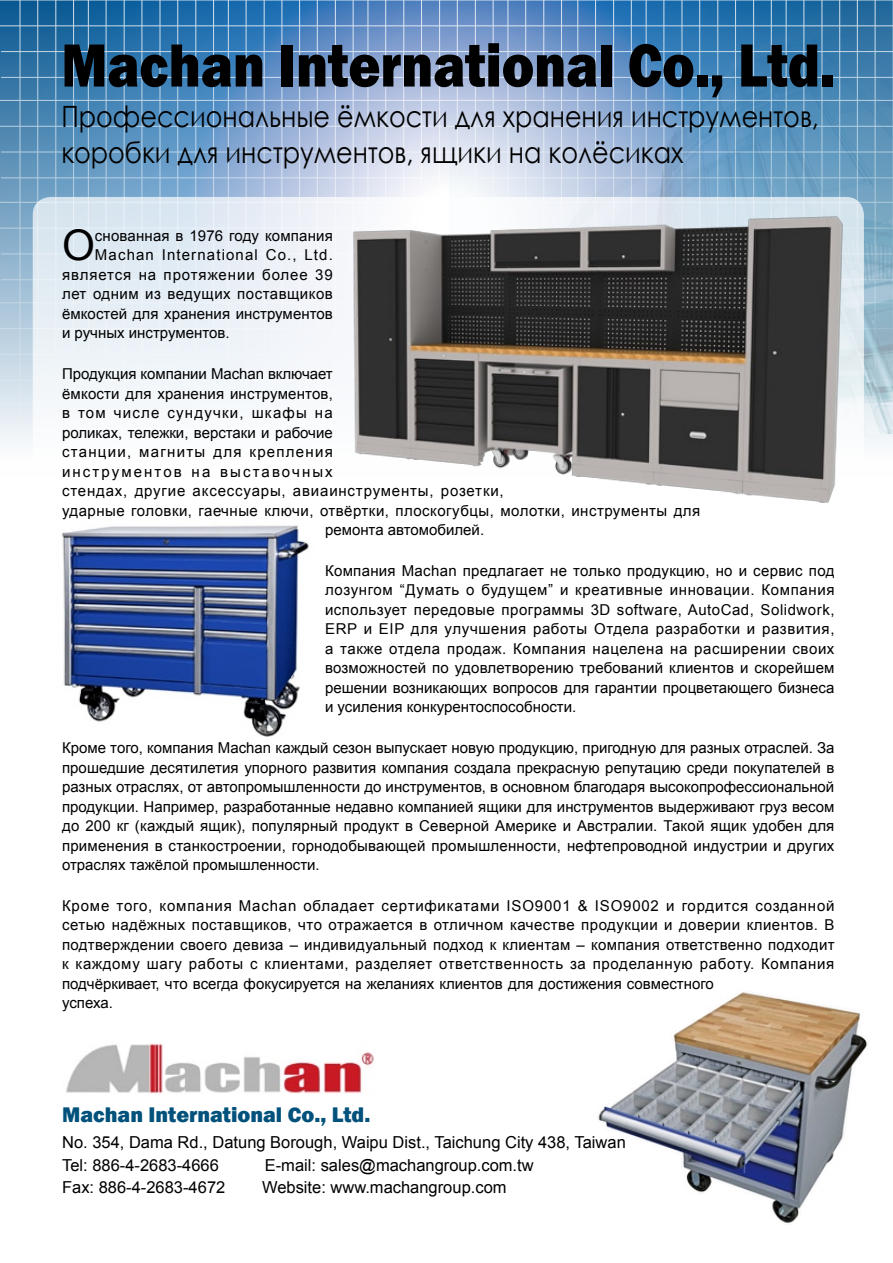
<style>
.page{position:relative;width:893px;height:1263px;background:#fff}
.page>*{position:absolute;margin:0;border:0;box-sizing:border-box;transform-origin:0 0}
.t1{font:800 63px "Franklin Gothic";color:#000;scale:.87 1}
.t2{font:42.3px "Arial";color:#000}
.t3{font:29.25px/36px "Century Gothic";color:#000;scale:.87 1}
.t4{font:800 21.75px "Franklin Gothic";color:#00517b}
.t5{font:16.5px/22.5px "Arial";color:#000}
.t6{font:15px/19.5px "Arial";letter-spacing:.02em;color:#000;text-align:justify}
.t7{font:15px "Arial";color:#000}
.t8{font:15px "Arial";letter-spacing:.055em;color:#000}
.t9{font:15px "Arial";letter-spacing:-.005em;color:#000}
.t10{font:15px "Arial";letter-spacing:.075em;color:#000}
.t11{font:15px "Arial";letter-spacing:.06em;color:#000}
.t12{font:15px "Arial";letter-spacing:.085em;color:#000}
.t13{font:15px "Arial";letter-spacing:.08em;color:#000}
.t14{font:15px "Arial";letter-spacing:.14em;color:#000}
</style>
<div class="page">
<svg style="left:0;top:1px;width:892px;height:443px"></svg>
<hr style="left:19px;top:0;width:2px;height:480px;background:#fff">
<hr style="left:299px;top:0;width:1px;height:480px;background:#fff">
<hr style="left:159px;top:0;width:2px;height:480px;background:#fff">
<hr style="left:439px;top:0;width:1px;height:480px;background:#fff">
<hr style="left:88px;top:0;width:1px;height:480px;background:#fff">
<hr style="left:367px;top:0;width:1px;height:480px;background:#fff">
<hr style="left:228px;top:0;width:1px;height:480px;background:#fff">
<hr style="left:55px;top:0;width:1px;height:480px;background:#fff">
<hr style="left:335px;top:0;width:1px;height:480px;background:#fff">
<hr style="left:195px;top:0;width:1px;height:480px;background:#fff">
<hr style="left:124px;top:0;width:1px;height:480px;background:#fff">
<hr style="left:403px;top:0;width:1px;height:480px;background:#fff">
<hr style="left:264px;top:0;width:1px;height:480px;background:#fff">
<hr style="left:37px;top:0;width:1px;height:480px;background:#fff">
<hr style="left:317px;top:0;width:1px;height:480px;background:#fff">
<hr style="left:875px;top:0;width:1px;height:480px;background:#fff">
<hr style="left:177px;top:0;width:1px;height:480px;background:#fff">
<hr style="left:106px;top:0;width:1px;height:480px;background:#fff">
<hr style="left:385px;top:0;width:1px;height:480px;background:#fff">
<hr style="left:246px;top:0;width:1px;height:480px;background:#fff">
<hr style="left:73px;top:0;width:1px;height:480px;background:#fff">
<hr style="left:353px;top:0;width:1px;height:480px;background:#fff">
<hr style="left:213px;top:0;width:1px;height:480px;background:#fff">
<hr style="left:141px;top:0;width:1px;height:480px;background:#fff">
<hr style="left:421px;top:0;width:1px;height:480px;background:#fff">
<hr style="left:281px;top:0;width:1px;height:480px;background:#fff">
<hr style="left:0;top:202px;width:893px;height:1px;background:#fff">
<hr style="left:0;top:100px;width:893px;height:1px;background:#fff">
<hr style="left:0;top:302px;width:893px;height:1px;background:#fff">
<hr style="left:0;top:427px;width:893px;height:1px;background:#fff">
<hr style="left:1px;top:51px;width:892px;height:1px;background:#fff">
<hr style="left:1px;top:253px;width:892px;height:1px;background:#fff">
<hr style="left:1px;top:151px;width:892px;height:2px;background:#fff">
<hr style="left:1px;top:354px;width:892px;height:1px;background:#fff">
<hr style="left:0;top:25px;width:893px;height:1px;background:#fff">
<hr style="left:0;top:228px;width:893px;height:1px;background:#fff">
<hr style="left:0;top:126px;width:893px;height:1px;background:#fff">
<hr style="left:0;top:328px;width:893px;height:1px;background:#fff">
<hr style="left:1px;top:77px;width:892px;height:1px;background:#fff">
<hr style="left:1px;top:279px;width:892px;height:1px;background:#fff">
<hr style="left:1px;top:404px;width:892px;height:1px;background:#fff">
<hr style="left:1px;top:177px;width:892px;height:1px;background:#fff">
<hr style="left:1px;top:380px;width:892px;height:1px;background:#fff">
<img style="left:449px;top:0;width:444px;height:433px">
<div style="left:33px;top:197px;width:831px;height:432px;background:linear-gradient(to bottom,#e2ebf3,#fff);border-radius:18px"></div>
<img style="left:66px;top:1043px;width:308px;height:51px">
<img style="left:55px;top:519px;width:261px;height:218px">
<img style="left:345px;top:203px;width:501px;height:314px">
<img style="left:598px;top:992px;width:270px;height:232px">
<h1 class="t1" style="left:61px;top:25px;width:891px">Machan International Co., Ltd.</h1>
<h3 class="t3" style="left:61px;top:98px;width:872px">Профессиональные ёмкости для хранения инструментов, коробки для инструментов, ящики на колёсиках</h3>
<h2 class="t2" style="left:62px;top:218px;width:34px">О</h2>
<p class="t6" style="left:95px;top:226px;width:239px">снованная в 1976 году компания</p>
<p class="t10" style="left:95px;top:245px;width:239px">Machan International Co., Ltd.</p>
<p class="t11" style="left:62px;top:265px;width:272px">является на протяжении более 39</p>
<p class="t6" style="left:62px;top:284px;width:272px">лет одним из ведущих поставщиков</p>
<p class="t6" style="left:62px;top:304px;width:272px">ёмкостей для хранения инструментов</p>
<p class="t7" style="left:62px;top:323px;width:169px">и ручных инструментов.</p>
<p class="t9" style="left:62px;top:364px;width:272px">Продукция компании Machan включает</p>
<p class="t6" style="left:62px;top:384px;width:272px">ёмкости для хранения инструментов,</p>
<p class="t13" style="left:62px;top:403px;width:272px">в том числе сундучки, шкафы на</p>
<p class="t7" style="left:62px;top:422px;width:272px">роликах, тележки, верстаки и рабочие</p>
<p class="t12" style="left:62px;top:442px;width:272px">станции, магниты для крепления</p>
<p class="t14" style="left:62px;top:461px;width:272px">инструментов на выставочных</p>
<p class="t8" style="left:62px;top:481px;width:443px">стендах, другие аксессуары, авиаинструменты, розетки,</p>
<p class="t6" style="left:62px;top:501px;width:640px">ударные головки, гаечные ключи, отвёртки, плоскогубцы, молотки, инструменты для</p>
<p class="t7" style="left:325px;top:520px;width:161px">ремонта автомобилей.</p>
<p class="t6" style="left:325px;top:561px;width:511px">Компания Machan предлагает не только продукцию, но и сервис под лозунгом “Думать о будущем” и креативные инновации. Компания использует передовые программы 3D software, AutoCad, Solidwork, ERP и EIP для улучшения работы Отдела разработки и развития, а также отдела продаж. Компания нацелена на расширении своих возможностей по удовлетворению требований клиентов и скорейшем решении возникающих вопросов для гарантии процветающего бизнеса и усиления конкурентоспособности.</p>
<p class="t6" style="left:62px;top:738px;width:774px">Кроме того, компания Machan каждый сезон выпускает новую продукцию, пригодную для разных отраслей. За прошедшие десятилетия упорного развития компания создала прекрасную репутацию среди покупателей в разных отраслях, от автопромышленности до инструментов, в основном благодаря высокопрофессиональной продукции. Например, разработанные недавно компанией ящики для инструментов выдерживают груз весом до 200 кг (каждый ящик), популярный продукт в Северной Америке и Австралии. Такой ящик удобен для применения в станкостроении, горнодобывающей промышленности, нефтепроводной индустрии и других отраслях тажёлой промышленности.</p>
<p class="t6" style="left:62px;top:896px;width:774px;text-align:left">Кроме того, компания Machan обладает сертификатами ISO9001 &amp; ISO9002 и гордится созданной сетью надёжных поставщиков, что отражается в отличном качестве продукции и доверии клиентов. В подтверждении своего девиза – индивидуальный подход к клиентам – компания ответственно подходит к каждому шагу работы с клиентами, разделяет ответственность за проделанную работу. Компания подчёркивает, что всегда фокусируется на желаниях клиентов для достижения совместного<br>успеха.</p>
<h3 class="t4" style="left:62px;top:1101px;width:310px">Machan International Co., Ltd.</h3>
<p class="t5" style="left:62px;top:1131px;width:565px">No. 354, Dama Rd., Datung Borough, Waipu Dist., Taichung City 438, Taiwan<br>Tel: 886-4-2683-4666</p>
<p class="t5" style="left:265px;top:1154px;width:270px">E-mail: sales@machangroup.com.tw</p>
<p class="t5" style="left:62px;top:1176px;width:165px">Fax: 886-4-2683-4672</p>
<p class="t5" style="left:262px;top:1176px;width:246px">Website: www.machangroup.com</p>
</div>
